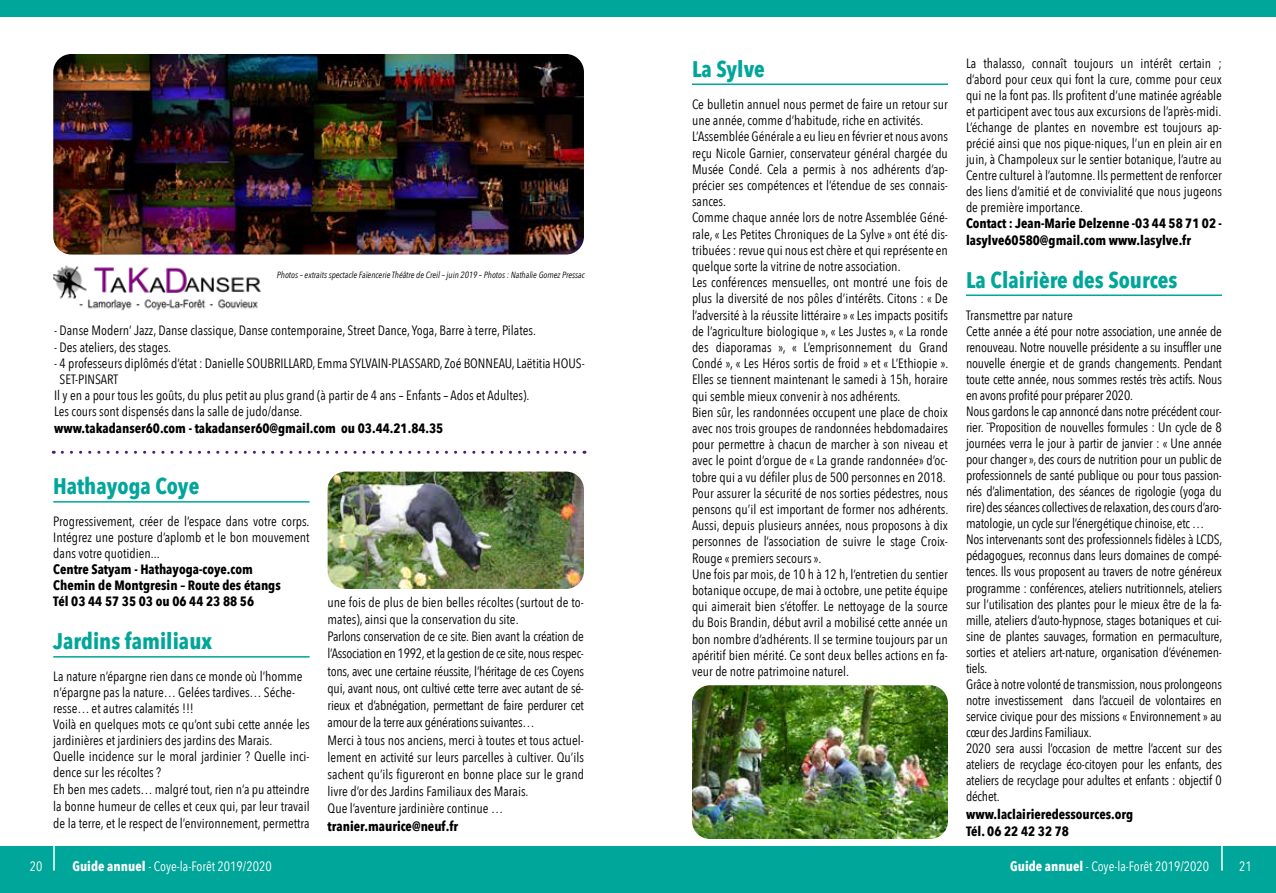
<style>
.page{position:relative;width:1276px;height:893px;background:#fff}
.page>*{position:absolute;margin:0;border:0;box-sizing:border-box;transform-origin:0 0}
.t1{font:700 22.5px "Avenir Next Condensed";color:#00a699}
.t2{font:13.5px/16px "Avenir Next Condensed";color:#000}
.t3{font:700 13.5px/16.2px "Avenir Next Condensed";color:#000}
.t4{font:13.5px "Avenir Next Condensed";color:#fff}
.t5{font:italic 9px "Avenir Next Condensed";color:#000}
.s1{font-weight:700}
</style>
<div class="page">
<div style="left:0;top:846px;width:1276px;height:47px;background:#00a699"></div>
<div style="left:0;top:0;width:1276px;height:17px;background:#00a699"></div>
<svg style="left:1221px;top:846px;width:1px;height:25px"></svg>
<hr style="left:53px;top:843px;width:2px;height:28px;background:#fff">
<hr style="left:53px;top:501px;width:257px;height:2px;background:#00a699">
<hr style="left:53px;top:656px;width:257px;height:2px;background:#00a699">
<hr style="left:692px;top:84px;width:256px;height:1px;background:#00a699">
<hr style="left:966px;top:294px;width:256px;height:2px;background:#00a699">
<img style="left:53px;top:54px;width:531px;height:201px">
<img style="left:53px;top:265px;width:208px;height:46px">
<svg style="left:62px;top:451px;width:523px;height:3px"></svg>
<img style="left:692px;top:685px;width:256px;height:154px">
<img style="left:328px;top:472px;width:256px;height:117px">
<p class="t5" style="left:277px;top:269px;width:309px">Photos – extraits spectacle Faïencerie Théâtre de Creil – juin 2019 – Photos : Nathalie Gomez Pressac</p>
<p class="t2" style="left:54px;top:322px;width:483px">- Danse Modern’ Jazz, Danse classique, Danse contemporaine, Street Dance, Yoga, Barre à terre, Pilates.</p>
<p class="t2" style="left:54px;top:338px;width:119px">- Des ateliers, des stages.</p>
<p class="t2" style="left:54px;top:354px;width:532px">- 4 professeurs diplômés d’état : Danielle SOUBRILLARD, Emma SYLVAIN-PLASSARD, Zoé BONNEAU, Laëtitia HOUS-</p>
<p class="t2" style="left:60px;top:371px;width:60px">SET-PINSART</p>
<p class="t2" style="left:54px;top:387px;width:477px">Il y en a pour tous les goûts, du plus petit au plus grand (à partir de 4 ans – Enfants – Ados et Adultes).</p>
<p class="t2" style="left:54px;top:403px;width:250px">Les cours sont dispensés dans la salle de judo/danse.</p>
<p class="t3" style="left:54px;top:420px;width:391px">www.takadanser60.com - takadanser60@gmail.com ou 03.44.21.84.35</p>
<h1 class="t1" style="left:53px;top:472px;width:148px">Hathayoga Coye</h1>
<p class="t2" style="left:53px;top:513px;width:258px;text-align:justify">Progressivement, créer de l’espace dans votre corps.<br>Intégrez une posture d’aplomb et le bon mouvement dans votre quotidien...</p>
<p class="t3" style="left:53px;top:561px;width:229px">Centre Satyam - Hathayoga-coye.com<br>Chemin de Montgresin – Route des étangs<br>Tél 03 44 57 35 03 ou 06 44 23 88 56</p>
<h1 class="t1" style="left:53px;top:627px;width:160px">Jardins familiaux</h1>
<p class="t2" style="left:53px;top:667px;width:258px">La nature n’épargne rien dans ce monde où l’homme n’épargne pas la nature… Gelées tardives… Séche&shy;resse… et autres calamités !!!<br>Voilà en quelques mots ce qu’ont subi cette année les jardinières et jardiniers des jardins des Marais.<br>Quelle incidence sur le moral jardinier ? Quelle inci&shy;dence sur les récoltes ?<br>Eh ben mes cadets… malgré tout, rien n’a pu atteindre la bonne humeur de celles et ceux qui, par leur travail de la terre, et le respect de l’environnement, permettra</p>
<p class="t2" style="left:328px;top:593px;width:258px;line-height:17.2px">une fois de plus de bien belles récoltes (surtout de to&shy;mates), ainsi que la conservation du site.<br>Parlons conservation de ce site. Bien avant la création de l’Association en 1992, et la gestion de ce site, nous respec&shy;tons, avec une certaine réussite, l’héritage de ces Coyens qui, avant nous, ont cultivé cette terre avec autant de sé&shy;rieux et d’abnégation, permettant de faire perdurer cet amour de la terre aux générations suivantes…<br>Merci à tous nos anciens, merci à toutes et tous actuel&shy;lement en activité sur leurs parcelles à cultiver. Qu’ils sachent qu’ils figureront en bonne place sur le grand livre d’or des Jardins Familiaux des Marais.<br>Que l’aventure jardinière continue …</p>
<p class="t3" style="left:328px;top:818px;width:132px">tranier.maurice@neuf.fr</p>
<h1 class="t1" style="left:692px;top:55px;width:74px">La Sylve</h1>
<p class="t2" style="left:692px;top:95px;width:258px">Ce bulletin annuel nous permet de faire un retour sur une année, comme d’habitude, riche en activités.<br>L’Assemblée Générale a eu lieu en février et nous avons reçu Nicole Garnier, conservateur général chargée du Musée Condé. Cela a permis à nos adhérents d’ap&shy;précier ses compétences et l’étendue de ses connais&shy;sances.<br>Comme chaque année lors de notre Assemblée Géné&shy;rale, « Les Petites Chroniques de La Sylve » ont été dis&shy;tribuées : revue qui nous est chère et qui représente en quelque sorte la vitrine de notre association.<br>Les conférences mensuelles, ont montré une fois de plus la diversité de nos pôles d’intérêts. Citons : « De l’adversité à la réussite littéraire » « Les impacts positifs de l’agriculture biologique », « Les Justes », « La ronde des diaporamas », « L’emprisonnement du Grand Condé », « Les Héros sortis de froid » et « L’Ethiopie ».<br>Elles se tiennent maintenant le samedi à 15h, horaire qui semble mieux convenir à nos adhérents.<br>Bien sûr, les randonnées occupent une place de choix avec nos trois groupes de randonnées hebdomadaires pour permettre à chacun de marcher à son niveau et avec le point d’orgue de « La grande randonnée» d’oc&shy;tobre qui a vu défiler plus de 500 personnes en 2018.<br>Pour assurer la sécurité de nos sorties pédestres, nous pensons qu’il est important de former nos adhérents.<br>Aussi, depuis plusieurs années, nous proposons à dix personnes de l’association de suivre le stage Croix-Rouge « premiers secours ».<br>Une fois par mois, de 10 h à 12 h, l’entretien du sentier botanique occupe, de mai à octobre, une petite équipe qui aimerait bien s’étoffer. Le nettoyage de la source du Bois Brandin, début avril a mobilisé cette année un bon nombre d’adhérents. Il se termine toujours par un apéritif bien mérité. Ce sont deux belles actions en fa&shy;veur de notre patrimoine naturel.</p>
<p class="t2" style="left:966px;top:54px;width:257px;text-align:justify">La thalasso, connaît toujours un intérêt certain ; d’abord pour ceux qui font la cure, comme pour ceux qui ne la font pas. Ils profitent d’une matinée agréable et participent avec tous aux excursions de l’après-midi.<br>L’échange de plantes en novembre est toujours ap&shy;précié ainsi que nos pique-niques, l’un en plein air en juin, à Champoleux sur le sentier botanique, l’autre au Centre culturel à l’automne. Ils permettent de renforcer des liens d’amitié et de convivialité que nous jugeons de première importance.</p>
<p class="t3" style="left:966px;top:215px;width:257px">Contact : Jean-Marie Delzenne -03 44 58 71 02 - lasylve60580@gmail.com www.lasylve.fr</p>
<h1 class="t1" style="left:966px;top:266px;width:213px">La Clairière des Sources</h1>
<p class="t2" style="left:966px;top:306px;width:258px">Transmettre par nature<br>Cette année a été pour notre association, une année de renouveau. Notre nouvelle présidente a su insuffler une nouvelle énergie et de grands changements. Pendant toute cette année, nous sommes restés très actifs. Nous en avons profité pour préparer 2020.<br>Nous gardons le cap annoncé dans notre précédent cour&shy;rier. ¨Proposition de nouvelles formules : Un cycle de 8 journées verra le jour à partir de janvier : « Une année pour changer », des cours de nutrition pour un public de professionnels de santé publique ou pour tous passion&shy;nés d’alimentation, des séances de rigologie (yoga du rire) des séances collectives de relaxation, des cours d’aro&shy;matologie, un cycle sur l’énergétique chinoise, etc … Nos intervenants sont des professionnels fidèles à LCDS, pédagogues, reconnus dans leurs domaines de compé&shy;tences. Ils vous proposent au travers de notre généreux programme : conférences, ateliers nutritionnels, ateliers sur l’utilisation des plantes pour le mieux être de la fa&shy;mille, ateliers d’auto-hypnose, stages botaniques et cui&shy;sine de plantes sauvages, formation en permaculture, sorties et ateliers art-nature, organisation d’événemen&shy;tiels.<br>Grâce à notre volonté de transmission, nous prolongeons notre investissement dans l’accueil de volontaires en service civique pour des missions « Environnement » au cœur des Jardins Familiaux.<br>2020 sera aussi l’occasion de mettre l’accent sur des ateliers de recyclage éco-citoyen pour les enfants, des ateliers de recyclage pour adultes et enfants : objectif 0 déchet.</p>
<p class="t3" style="left:966px;top:805px;width:169px;line-height:17.5px">www.laclairieredessources.org<br>Tél. 06 22 42 32 78</p>
<p class="t4" style="left:30px;top:854px;width:14px">20</p>
<p class="t4" style="left:72px;top:854px;width:201px"><span class="s1">Guide annuel</span> - Coye-la-Forêt 2019/2020</p>
<p class="t4" style="left:1010px;top:854px;width:201px"><span class="s1">Guide annuel</span> - Coye-la-Forêt 2019/2020</p>
<p class="t4" style="left:1239px;top:854px;width:14px">21</p>
</div>
